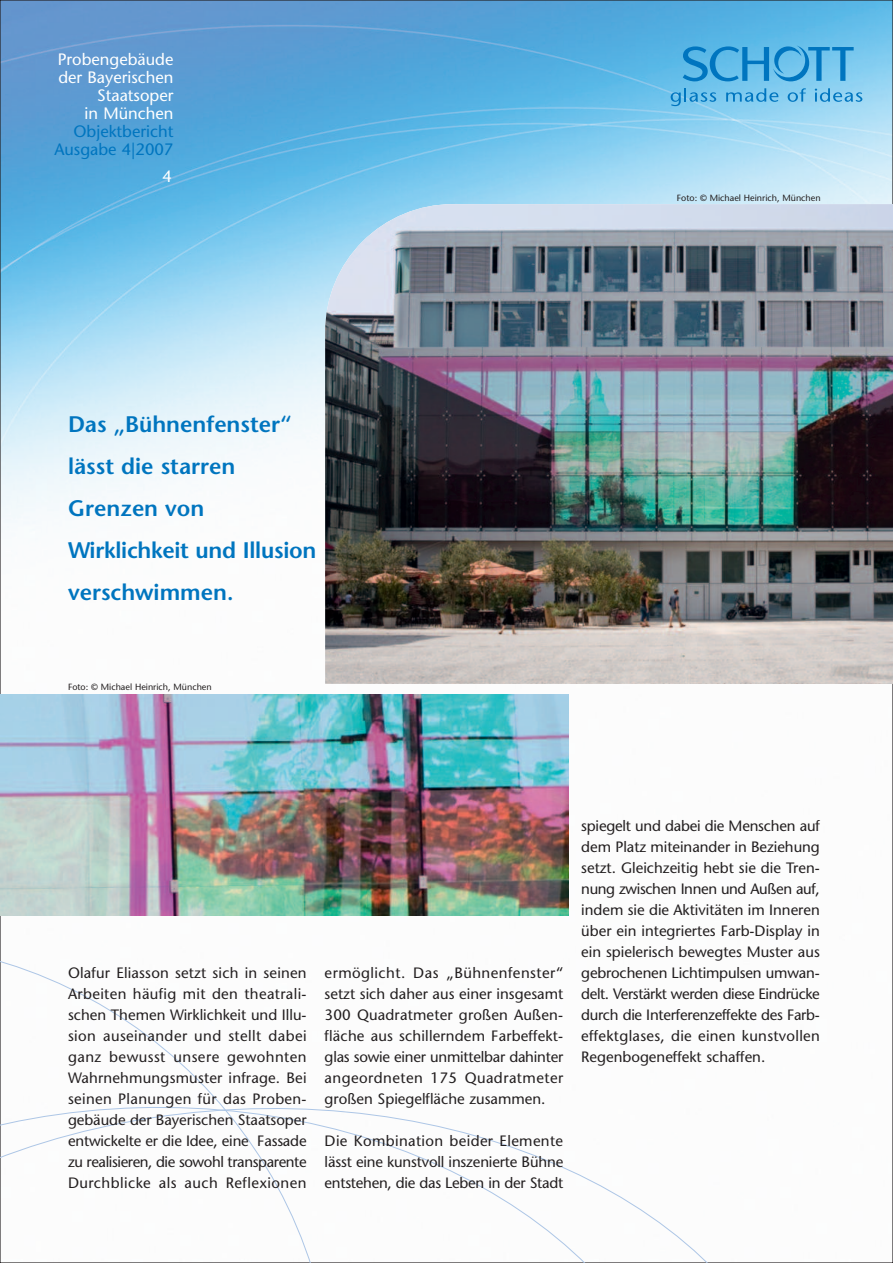
<style>
.page{position:relative;width:893px;height:1263px;background:#fff}
.page>*{position:absolute;margin:0;border:0;box-sizing:border-box;transform-origin:0 0}
.t1{font:600 22.5px/42px "Stone Sans";color:#0075bf}
.t2{font:16.5px/18px "Stone Sans";color:#fff;text-align:right}
.t3{font:16.5px/18px "Stone Sans";color:#0075bf;text-align:right}
.t4{font:15px/21px "Stone Sans";color:#231f20;text-align:justify}
.t5{font:9px "Stone Sans";color:#231f20}
</style>
<div class="page">
<img style="left:2px;top:2px;width:889px;height:914px">
<svg style="left:0;top:942px;width:217px;height:157px"></svg>
<svg style="left:0;top:1099px;width:700px;height:164px"></svg>
<svg style="left:683px;top:46px;width:171px;height:35px;background:#4aa9dd"></svg>
<svg style="left:671px;top:88px;width:45px;height:18px"></svg>
<svg style="left:726px;top:88px;width:53px;height:14px"></svg>
<svg style="left:788px;top:88px;width:18px;height:14px"></svg>
<svg style="left:815px;top:88px;width:47px;height:14px"></svg>
<img style="left:325px;top:204px;width:568px;height:480px">
<img style="left:0;top:694px;width:568px;height:221px">
<p class="t2" style="left:58px;top:52px;width:117px">Probengebäude der Bayerischen<br>Staatsoper<br>in München</p>
<p class="t3" style="left:54px;top:124px;width:121px">Objektbericht<br>Ausgabe 4|2007</p>
<p class="t2" style="left:162px;top:169px;width:11px">4</p>
<p class="t5" style="left:677px;top:194px;width:145px">Foto: © Michael Heinrich, München</p>
<h1 class="t1" style="left:68px;top:406px;width:250px">Das „Bühnenfenster“ lässt die starren<br>Grenzen von<br>Wirklichkeit und Illusion verschwimmen.</h1>
<p class="t5" style="left:68px;top:683px;width:145px">Foto: © Michael Heinrich, München</p>
<p class="t4" style="left:68px;top:964px;width:240px">Olafur Eliasson setzt sich in seinen Arbeiten häufig mit den theatrali&shy;schen Themen Wirklichkeit und Illu&shy;sion auseinander und stellt dabei ganz bewusst unsere gewohnten Wahrnehmungsmuster infrage. Bei seinen Planungen für das Proben&shy;gebäude der Bayerischen Staatsoper entwickelte er die Idee, eine Fassade zu realisieren, die sowohl transparente Durchblicke als auch Reflexionen</p>
<p class="t4" style="left:325px;top:964px;width:240px">ermöglicht. Das „Bühnenfenster“ setzt sich daher aus einer insgesamt 300 Quadratmeter großen Außen&shy;fläche aus schillerndem Farbeffekt&shy;glas sowie einer unmittelbar dahinter angeordneten 175 Quadratmeter großen Spiegelfläche zusammen.</p>
<p class="t4" style="left:325px;top:1132px;width:240px">Die Kombination beider Elemente lässt eine kunstvoll inszenierte Bühne entstehen, die das Leben in der Stadt</p>
<p class="t4" style="left:581px;top:817px;width:240px">spiegelt und dabei die Menschen auf dem Platz miteinander in Beziehung setzt. Gleichzeitig hebt sie die Tren&shy;nung zwischen Innen und Außen auf, indem sie die Aktivitäten im Inneren über ein integriertes Farb-Display in ein spielerisch bewegtes Muster aus gebrochenen Lichtimpulsen umwan&shy;delt. Verstärkt werden diese Eindrücke durch die Interferenzeffekte des Farb&shy;effektglases, die einen kunstvollen Regenbogeneffekt schaffen.</p>
</div>
